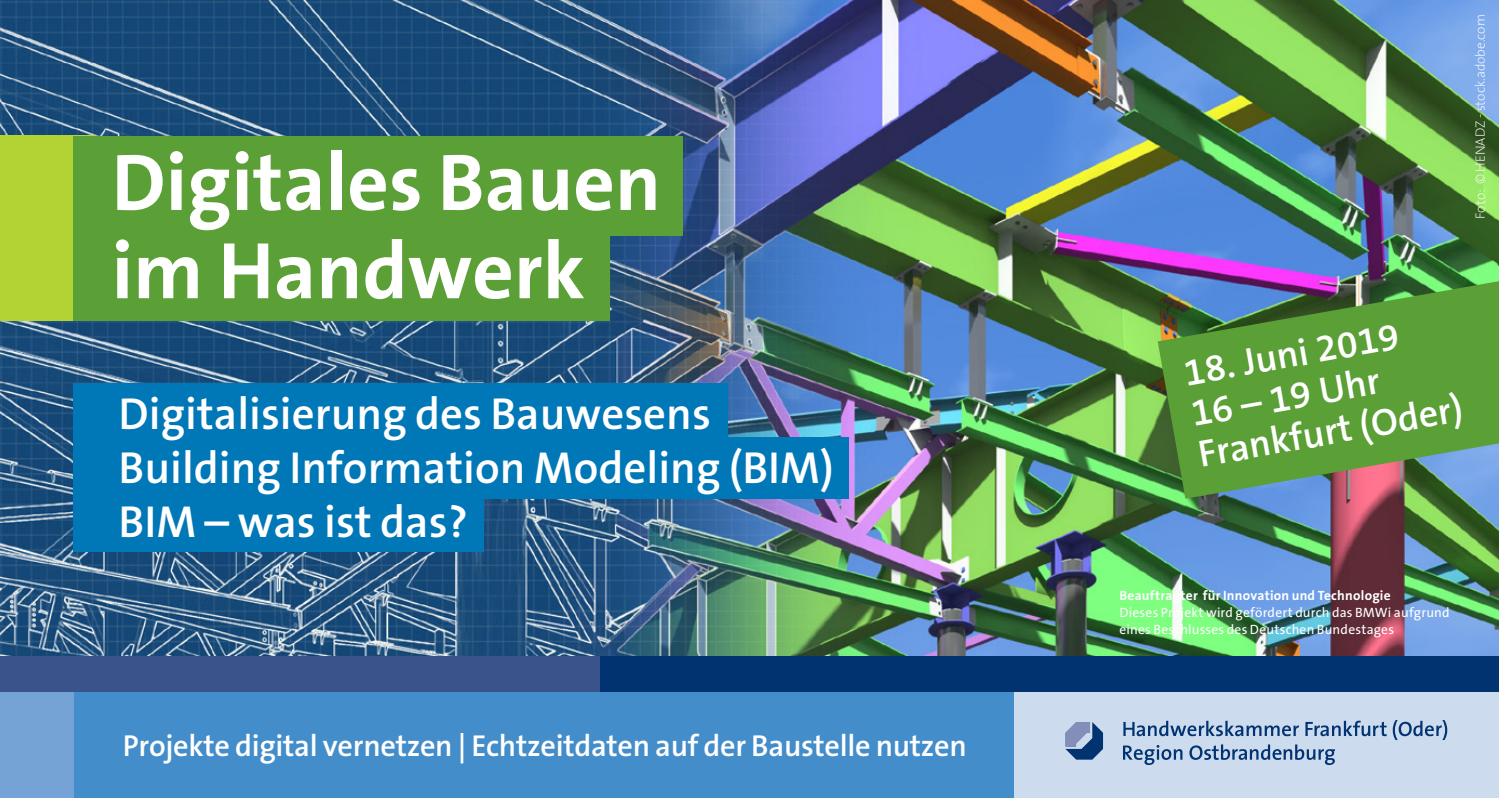
<style>
.page{position:relative;width:1499px;height:798px;background:#fff}
.page>*{position:absolute;margin:0;border:0;box-sizing:border-box;transform-origin:0 0}
.A4-Anzeige_Titel_auf{font:700 81px/88.2px "The Sans CE B7";color:#fff}
.A4-Anzeige_Untertite{font:600 45px/54px "The Sans CE B6";color:#fff}
.A4-Anzeige_Störer_Zu{font:600 38.02px/41.2px "The Sans CE B6";color:#fff}
.A4-Anzeige_Untertite-2{font:600 30.38px "The Sans CE B6";letter-spacing:-.01em;color:#fff}
.A4-Anzeige_Störertex{font:13.5px/16.9px "The Sans CE B5 Plain";letter-spacing:.015em;color:#fff}
.A4-Anzeige_Störertex-2{font:200 13.5px "The Sans CE B2";color:#fff}
.s1{font-family:"The Sans CE B7";font-weight:700}
</style>
<div class="page">
<img style="left:0;top:0;width:1499px;height:655px">
<div style="left:0;top:136px;width:95px;height:184px;background:#b3d234"></div>
<div style="left:73px;top:136px;width:609px;height:99px;background:#5b9f37"></div>
<div style="left:73px;top:198px;width:537px;height:122px;background:#5b9f37"></div>
<svg style="left:1158px;top:281px;width:341px;height:217px;background:#5d944c"></svg>
<div style="left:0;top:691px;width:1028px;height:106px;background:#448dcb"></div>
<div style="left:1014px;top:691px;width:485px;height:106px;background:#cddbef"></div>
<div style="left:0;top:691px;width:73px;height:106px;background:#76a3d6"></div>
<div style="left:595px;top:655px;width:904px;height:36px;background:#013371"></div>
<div style="left:0;top:655px;width:600px;height:36px;background:#3a548b"></div>
<svg style="left:1123px;top:720px;width:176px;height:16px"></svg>
<svg style="left:1305px;top:720px;width:82px;height:16px"></svg>
<svg style="left:1393px;top:720px;width:54px;height:19px"></svg>
<svg style="left:1123px;top:745px;width:59px;height:19px"></svg>
<svg style="left:1189px;top:744px;width:146px;height:20px"></svg>
<svg style="left:1065px;top:722px;width:38px;height:37px"></svg>
<div style="left:73px;top:383px;width:655px;height:61px;background:#0077b7"></div>
<div style="left:73px;top:436px;width:775px;height:62px;background:#0077b7"></div>
<div style="left:73px;top:496px;width:411px;height:56px;background:#0077b7"></div>
<p class="A4-Anzeige_Titel_auf" style="left:112px;top:142px;width:551px">Digitales Bauen im Handwerk</p>
<p class="A4-Anzeige_Untertite" style="left:119px;top:389px;width:717px">Digitalisierung des Bauwesens<br>Building Information Modeling (BIM)<br>BIM – was ist das?</p>
<p class="A4-Anzeige_Untertite-2" style="left:123px;top:728px;width:845px">Projekte digital vernetzen | Echtzeitdaten auf der Baustelle nutzen</p>
<p class="A4-Anzeige_Störertex-2" style="left:1473px;top:219px;width:206px;rotate:-90deg">Foto: © HENADZ - stock.adobe.com</p>
<p class="A4-Anzeige_Störer_Zu" style="left:1181px;top:354px;width:269px;rotate:-10deg">18. Juni 2019<br>16 – 19 Uhr<br>Frankfurt (Oder)</p>
<p class="A4-Anzeige_Störertex" style="left:1119px;top:586px;width:332px"><span class="s1">Beauftragter für Innovation und Technologie<br></span>Dieses Projekt wird gefördert durch das BMWi aufgrund eines Beschlusses des Deutschen Bundestages</p>
</div>
